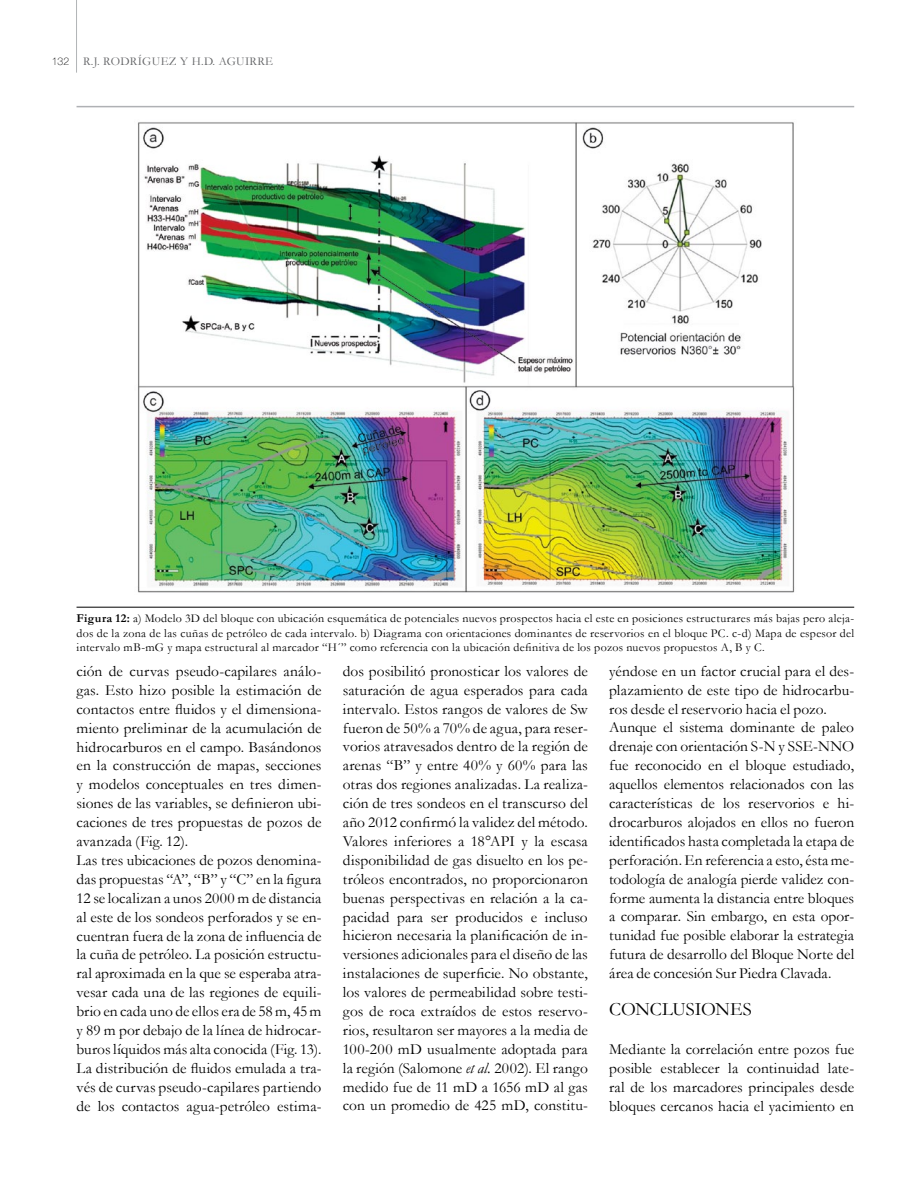
<style>
.page{position:relative;width:918px;height:1188px;background:#fff}
.page>*{position:absolute;margin:0;border:0;box-sizing:border-box;transform-origin:0 0}
.t1{font:18.9px "Garamond";letter-spacing:-.01em;color:#000}
.t2{font:15.45px/18.9px "Garamond";color:#000}
.t3{font:12px/14.4px "Garamond";letter-spacing:.02em;color:#000;text-align:justify}
.t4{font:12px "Garamond";letter-spacing:.025em;color:#636466}
.s1{font-family:"Helvetica Neue";font-weight:100;font-size:10.5px;color:#000}
.s2{font-weight:700}
.s3{font-style:italic}
</style>
<div class="page">
<hr style="left:76px;top:0;width:1px;height:73px;background:#b1b4b6">
<img style="left:137px;top:122px;width:658px;height:471px">
<hr style="left:77px;top:607px;width:777px;height:1px;background:#000">
<hr style="left:77px;top:106px;width:777px;height:1px;background:#afb1b4">
<p class="t4" style="left:52px;top:53px;width:223px"><span class="s1">132</span> R.J. RODRÍGUEZ y H.D. AGUIRRE</p>
<p class="t3" style="left:77px;top:611px;width:779px"><span class="s2">Figura 12:</span> a) Modelo 3D del bloque con ubicación esquemática de potenciales nuevos prospectos hacia el este en posiciones estructurares más bajas pero aleja&shy;dos de la zona de las cuñas de petróleo de cada intervalo. b) Diagrama con orientaciones dominantes de reservorios en el bloque PC. c-d) Mapa de espesor del intervalo mB-mG y mapa estructural al marcador “H´” como referencia con la ubicación definitiva de los pozos nuevos propuestos A, B y C.</p>
<p class="t2" style="left:77px;top:661px;width:247px">ción de curvas pseudo-capilares análo&shy;gas. Esto hizo posible la estimación de contactos entre fluidos y el dimensiona&shy;miento preliminar de la acumulación de hidrocarburos en el campo. Basándonos en la construcción de mapas, secciones y modelos conceptuales en tres dimen&shy;siones de las variables, se definieron ubi&shy;caciones de tres propuestas de pozos de avanzada (Fig. 12).<br>Las tres ubicaciones de pozos denomina&shy;das propuestas “A”, “B” y “C” en la figura 12 se localizan a unos 2000 m de distancia al este de los sondeos perforados y se en&shy;cuentran fuera de la zona de influencia de la cuña de petróleo. La posición estructu&shy;ral aproximada en la que se esperaba atra&shy;vesar cada una de las regiones de equili&shy;brio en cada uno de ellos era de 58 m, 45 m y 89 m por debajo de la línea de hidrocar&shy;buros líquidos más alta conocida (Fig. 13).<br>La distribución de fluidos emulada a tra&shy;vés de curvas pseudo-capilares partiendo de los contactos agua-petróleo estima-</p>
<p class="t2" style="left:343px;top:661px;width:247px;text-align:justify">dos posibilitó pronosticar los valores de saturación de agua esperados para cada intervalo. Estos rangos de valores de Sw fueron de 50% a 70% de agua, para reser&shy;vorios atravesados dentro de la región de arenas “B” y entre 40% y 60% para las otras dos regiones analizadas. La realiza&shy;ción de tres sondeos en el transcurso del año 2012 confirmó la validez del método.<br>Valores inferiores a 18°API y la escasa disponibilidad de gas disuelto en los pe&shy;tróleos encontrados, no proporcionaron buenas perspectivas en relación a la ca&shy;pacidad para ser producidos e incluso hicieron necesaria la planificación de in&shy;versiones adicionales para el diseño de las instalaciones de superficie. No obstante, los valores de permeabilidad sobre testi&shy;gos de roca extraídos de estos reservo&shy;rios, resultaron ser mayores a la media de 100-200 mD usualmente adoptada para la región (Salomone <span class="s3">et al.</span> 2002). El rango medido fue de 11 mD a 1656 mD al gas con un promedio de 425 mD, constitu-</p>
<p class="t2" style="left:609px;top:661px;width:247px">yéndose en un factor crucial para el des&shy;plazamiento de este tipo de hidrocarbu&shy;ros desde el reservorio hacia el pozo.<br>Aunque el sistema dominante de paleo drenaje con orientación S-N y SSE-NNO fue reconocido en el bloque estudiado, aquellos elementos relacionados con las características de los reservorios e hi&shy;drocarburos alojados en ellos no fueron identificados hasta completada la etapa de perforación. En referencia a esto, ésta me&shy;todología de analogía pierde validez con&shy;forme aumenta la distancia entre bloques a comparar. Sin embargo, en esta opor&shy;tunidad fue posible elaborar la estrategia futura de desarrollo del Bloque Norte del área de concesión Sur Piedra Clavada.</p>
<p class="t1" style="left:609px;top:997px;width:144px">CONCLUSIONES</p>
<p class="t2" style="left:609px;top:1039px;width:247px;text-align:justify">Mediante la correlación entre pozos fue posible establecer la continuidad late&shy;ral de los marcadores principales desde bloques cercanos hacia el yacimiento en</p>
</div>
